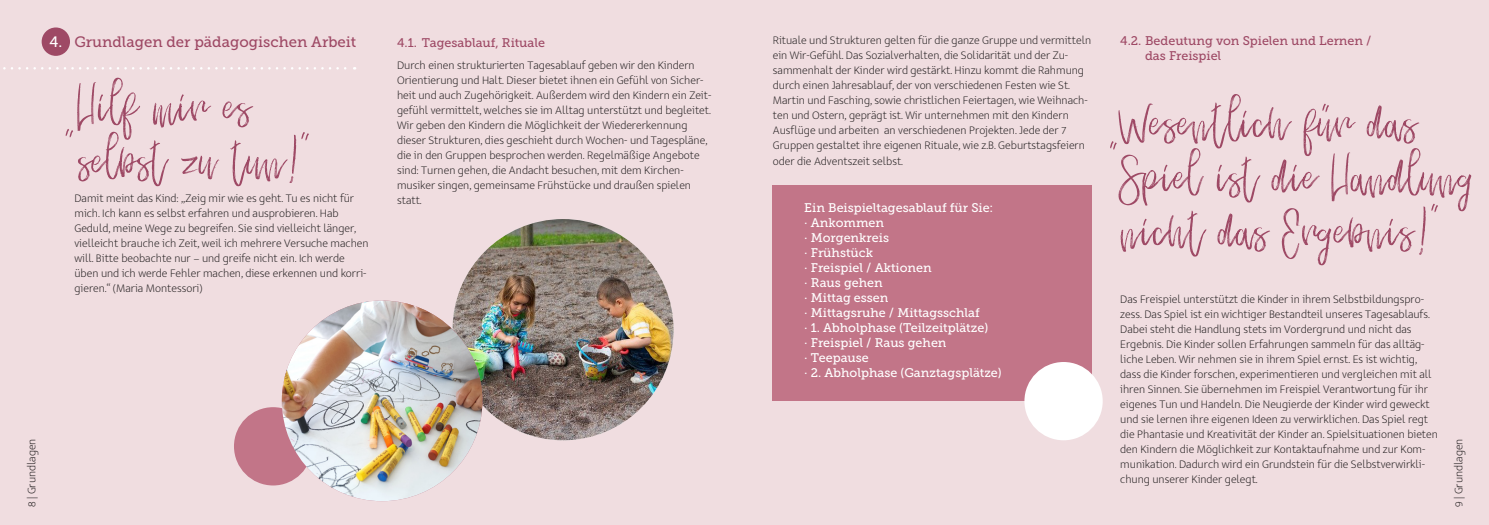
<style>
.page{position:relative;width:1489px;height:525px;background:#fff}
.page>*{position:absolute;margin:0;border:0;box-sizing:border-box;transform-origin:0 0}
.t1{font:15px "Museo Slab 500";color:#9e4965}
.t2{font:12.5px/15px "Museo Slab 500";color:#fff}
.t3{font:12.5px/15px "Museo Slab 500";color:#9e4965}
.t4{font:11.88px/15px "Seb Neue Air";color:#231f20}
.s1{color:#fff}
</style>
<div class="page">
<div style="left:0;top:0;width:1488px;height:524px;background:#f0dde0"></div>
<div style="left:234px;top:407px;width:78px;height:78px;background:#c27588;border-radius:50%"></div>
<div style="left:42px;top:27px;width:28px;height:29px;background:#9e4965;border-radius:50%"></div>
<div style="left:772px;top:186px;width:319px;height:214px;background:#c27588"></div>
<svg style="left:1110px;top:94px;width:360px;height:171px"></svg>
<svg style="left:66px;top:78px;width:243px;height:108px"></svg>
<img style="left:452px;top:219px;width:221px;height:221px;border-radius:111px">
<img style="left:282px;top:300px;width:200px;height:201px;border-radius:100px">
<svg style="left:3px;top:67px;width:352px;height:2px"></svg>
<div style="left:1024px;top:362px;width:78px;height:78px;background:#fff;border-radius:50%"></div>
<p class="t3" style="left:1144px;top:33px;width:228px;text-indent:-25px">4.2. Bedeutung von Spielen und Lernen / das Freispiel</p>
<p class="t4" style="left:772px;top:33px;width:320px">Rituale und Strukturen gelten für die ganze Gruppe und vermitteln ein Wir-Gefühl. Das Sozialverhalten, die Solidarität und der Zu&shy;sammenhalt der Kinder wird gestärkt. Hinzu kommt die Rahmung durch einen Jahresablauf, der von verschiedenen Festen wie St.<br>Martin und Fasching, sowie christlichen Feiertagen, wie Weihnach&shy;ten und Ostern, geprägt ist. Wir unternehmen mit den Kindern Ausflüge und arbeiten an verschiedenen Projekten. Jede der 7<br>Gruppen gestaltet ihre eigenen Rituale, wie z.B. Geburtstagsfeiern oder die Adventszeit selbst.</p>
<p class="t1" style="left:50px;top:33px;width:308px"><span class="s1">4.</span> Grundlagen der pädagogischen Arbeit</p>
<p class="t3" style="left:397px;top:35px;width:149px">4.1. Tagesablauf, Rituale</p>
<p class="t4" style="left:397px;top:57px;width:316px">Durch einen strukturierten Tagesablauf geben wir den Kindern Orientierung und Halt. Dieser bietet ihnen ein Gefühl von Sicher&shy;heit und auch Zugehörigkeit. Außerdem wird den Kindern ein Zeit&shy;gefühl vermittelt, welches sie im Alltag unterstützt und begleitet.<br>Wir geben den Kindern die Möglichkeit der Wiedererkennung dieser Strukturen, dies geschieht durch Wochen- und Tagespläne, die in den Gruppen besprochen werden. Regelmäßige Angebote sind: Turnen gehen, die Andacht besuchen, mit dem Kirchen&shy;musiker singen, gemeinsame Frühstücke und draußen spielen statt.</p>
<p class="t4" style="left:74px;top:190px;width:296px">Damit meint das Kind: „Zeig mir wie es geht. Tu es nicht für mich. Ich kann es selbst erfahren und ausprobieren. Hab Geduld, meine Wege zu begreifen. Sie sind vielleicht länger, vielleicht brauche ich Zeit, weil ich mehrere Versuche machen will. Bitte beobachte nur – und greife nicht ein. Ich werde üben und ich werde Fehler machen, diese erkennen und korri&shy;gieren.“ (Maria Montessori)</p>
<p class="t2" style="left:804px;top:200px;width:199px">Ein Beispieltagesablauf für Sie:<br>· Ankommen<br>· Morgenkreis<br>· Frühstück<br>· Freispiel / Aktionen<br>· Raus gehen<br>· Mittag essen<br>· Mittagsruhe / Mittagsschlaf<br>· 1. Abholphase (Teilzeitplätze)<br>· Freispiel / Raus gehen<br>· Teepause<br>· 2. Abholphase (Ganztagsplätze)</p>
<p class="t4" style="left:1120px;top:291px;width:319px">Das Freispiel unterstützt die Kinder in ihrem Selbstbildungspro&shy;zess. Das Spiel ist ein wichtiger Bestandteil unseres Tagesablaufs.<br>Dabei steht die Handlung stets im Vordergrund und nicht das Ergebnis. Die Kinder sollen Erfahrungen sammeln für das alltäg&shy;liche Leben. Wir nehmen sie in ihrem Spiel ernst. Es ist wichtig, dass die Kinder forschen, experimentieren und vergleichen mit all ihren Sinnen. Sie übernehmen im Freispiel Verantwortung für ihr eigenes Tun und Handeln. Die Neugierde der Kinder wird geweckt und sie lernen ihre eigenen Ideen zu verwirklichen. Das Spiel regt die Phantasie und Kreativität der Kinder an. Spielsituationen bieten den Kindern die Möglichkeit zur Kontaktaufnahme und zur Kom&shy;munikation. Dadurch wird ein Grundstein für die Selbstverwirkli&shy;chung unserer Kinder gelegt.</p>
<p class="t4" style="left:24px;top:507px;width:70px;rotate:-90deg">8 | Grundlagen</p>
<p class="t4" style="left:1450px;top:507px;width:70px;rotate:-90deg">9 | Grundlagen</p>
</div>
